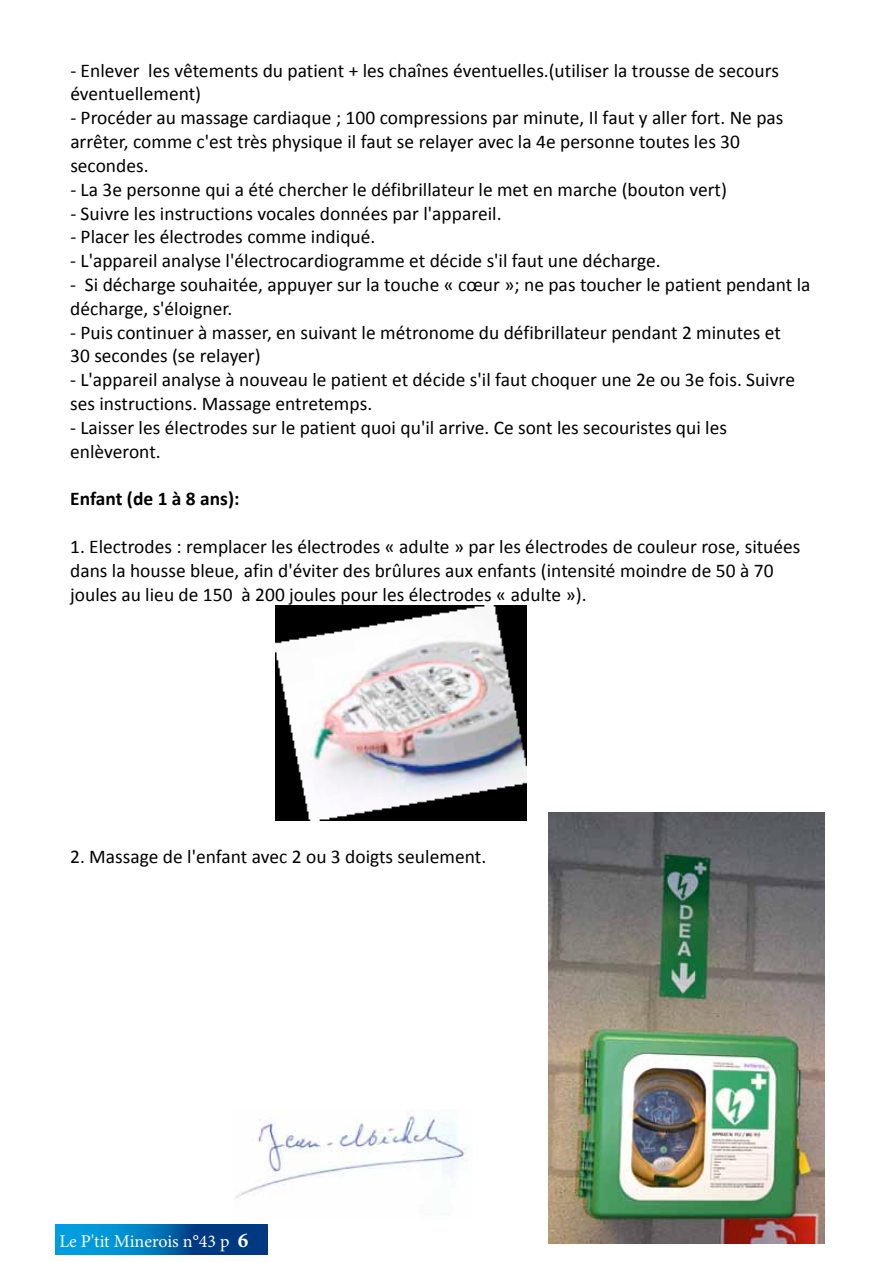
<style>
.page{position:relative;width:893px;height:1263px;background:#fff}
.page>*{position:absolute;margin:0;border:0;box-sizing:border-box;transform-origin:0 0}
.t1{font:19.5px/23.7px "Calibri";color:#000}
.t2{font:700 19.5px "Calibri";color:#000}
.t3{font:18px "Minion Pro";letter-spacing:-.005em;color:#fff}
.s1{font-weight:700;font-size:21px}
</style>
<div class="page">
<svg style="left:55px;top:1225px;width:213px;height:29px;background:#0068ae"></svg>
<img style="left:275px;top:606px;width:251px;height:214px">
<img style="left:549px;top:812px;width:276px;height:432px">
<img style="left:235px;top:1110px;width:232px;height:88px">
<p class="t1" style="left:70px;top:58px;width:710px">- Enlever les vêtements du patient + les chaînes éventuelles.(utiliser la trousse de secours éventuellement)</p>
<p class="t1" style="left:70px;top:106px;width:715px">- Procéder au massage cardiaque ; 100 compressions par minute, Il faut y aller fort. Ne pas arrêter, comme c'est très physique il faut se relayer avec la 4e personne toutes les 30 secondes.</p>
<p class="t1" style="left:70px;top:177px;width:658px">- La 3e personne qui a été chercher le défibrillateur le met en marche (bouton vert)</p>
<p class="t1" style="left:70px;top:201px;width:433px">- Suivre les instructions vocales données par l'appareil.</p>
<p class="t1" style="left:70px;top:225px;width:307px">- Placer les électrodes comme indiqué.</p>
<p class="t1" style="left:70px;top:249px;width:592px">- L'appareil analyse l'électrocardiogramme et décide s'il faut une décharge.</p>
<p class="t1" style="left:70px;top:272px;width:742px">- Si décharge souhaitée, appuyer sur la touche « cœur »; ne pas toucher le patient pendant la décharge, s'éloigner.</p>
<p class="t1" style="left:70px;top:320px;width:712px">- Puis continuer à masser, en suivant le métronome du défibrillateur pendant 2 minutes et<br>30 secondes (se relayer)</p>
<p class="t1" style="left:70px;top:368px;width:726px">- L'appareil analyse à nouveau le patient et décide s'il faut choquer une 2e ou 3e fois. Suivre ses instructions. Massage entretemps.</p>
<p class="t1" style="left:70px;top:416px;width:658px">- Laisser les électrodes sur le patient quoi qu'il arrive. Ce sont les secouristes qui les enlèveront.</p>
<p class="t2" style="left:70px;top:486px;width:171px">Enfant (de 1 à 8 ans):</p>
<p class="t1" style="left:70px;top:534px;width:732px">1. Electrodes : remplacer les électrodes « adulte » par les électrodes de couleur rose, situées dans la housse bleue, afin d'éviter des brûlures aux enfants (intensité moindre de 50 à 70 joules au lieu de 150 à 200 joules pour les électrodes « adulte »).</p>
<p class="t1" style="left:70px;top:845px;width:418px">2. Massage de l'enfant avec 2 ou 3 doigts seulement.</p>
<p class="t3" style="left:59px;top:1229px;width:191px">Le P'tit Minerois n°43 p <span class="s1">6</span></p>
</div>
